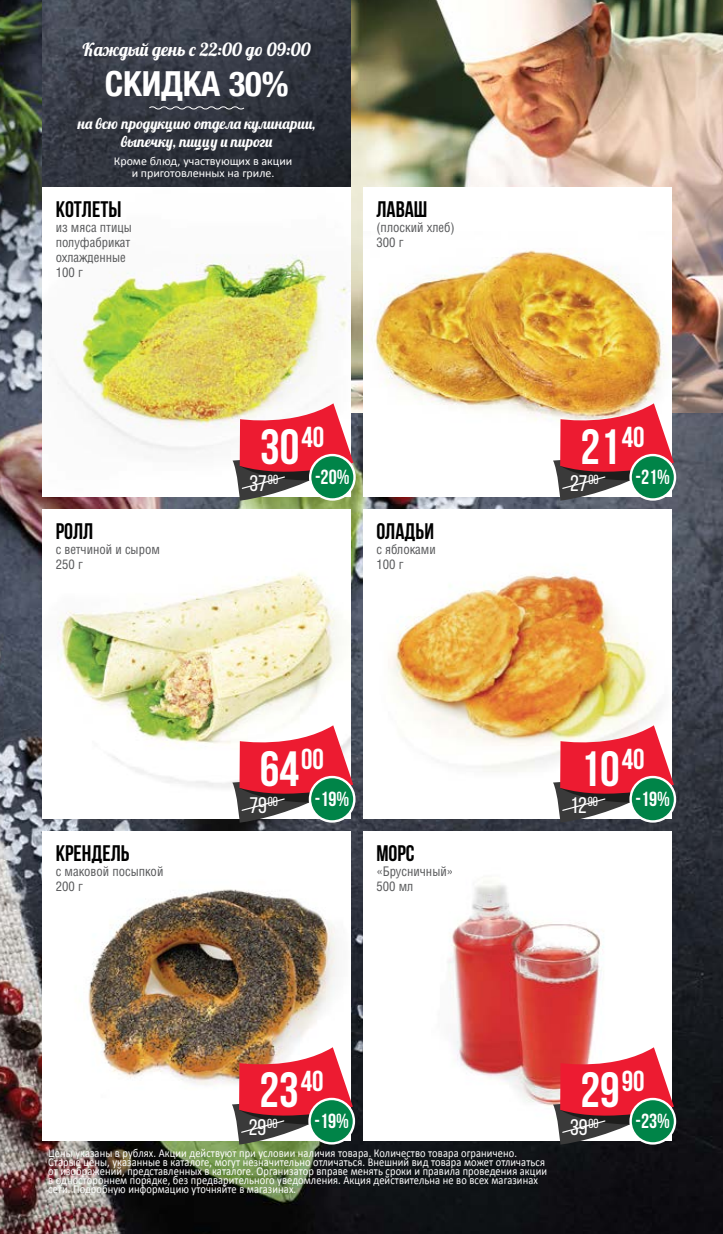
<style>
.page{position:relative;width:723px;height:1234px;background:#fff}
.page>*{position:absolute;margin:0;border:0;box-sizing:border-box;transform-origin:0 0}
.t1{font:700 49.5px "Bebas Neue";color:#fff}
.t2{font:700 condensed 34.5px "Helvetica Neue";color:#fff}
.t3{font:700 22.5px "Bebas Neue";color:#000}
.t4{font:22.5px "Bebas Neue";color:#fff}
.t5{font:700 20.4px "Bebas Neue";color:#fff}
.t6{font:18px "Lobster";color:#fff}
.t7{font:15px/18px "Lobster";color:#fff;text-align:center}
.t8{font:12.75px/15px "AG Letterica Condensed C";color:#58595b}
.t9{font:12px/9px "Calibri";letter-spacing:.01em;color:#fff;scale:.87 1}
.t10{font:12px/12px "Calibri";letter-spacing:.01em;color:#fff;text-align:center}
</style>
<div class="page">
<img style="left:0;top:0;width:723px;height:1233px">
<img style="left:351px;top:0;width:372px;height:412px">
<img style="left:43px;top:0;width:308px;height:187px">
<svg style="left:148px;top:105px;width:97px;height:5px"></svg>
<img style="left:43px;top:187px;width:308px;height:309px">
<div style="left:364px;top:187px;width:308px;height:309px;background:#fff"></div>
<img style="left:364px;top:250px;width:301px;height:171px">
<img style="left:43px;top:509px;width:308px;height:301px">
<div style="left:364px;top:831px;width:308px;height:309px;background:#fff"></div>
<img style="left:448px;top:881px;width:156px;height:225px">
<img style="left:43px;top:831px;width:308px;height:302px">
<div style="left:364px;top:509px;width:308px;height:309px;background:#fff"></div>
<img style="left:391px;top:571px;width:268px;height:201px">
<svg style="left:553px;top:1047px;width:121px;height:97px"></svg>
<svg style="left:553px;top:403px;width:121px;height:97px"></svg>
<svg style="left:232px;top:1046px;width:121px;height:98px"></svg>
<svg style="left:553px;top:725px;width:121px;height:97px"></svg>
<svg style="left:232px;top:725px;width:121px;height:97px"></svg>
<div style="left:309px;top:454px;width:47px;height:46px;border:2px solid #fff;border-radius:50%"></div>
<svg style="left:233px;top:403px;width:120px;height:97px"></svg>
<h3 class="t6" style="left:83px;top:38px;width:230px">Каждый день с 22:00 до 09:00</h3>
<h2 class="t2" style="left:105px;top:63px;width:185px">СКИДКА 30%</h2>
<p class="t7" style="left:78px;top:114px;width:239px">на всю продукцию отдела кулинарии, выпечку, пиццу и пироги</p>
<p class="t10" style="left:114px;top:155px;width:180px">Кроме блюд, участвующих в акции и приготовленных на гриле.</p>
<h3 class="t3" style="left:56px;top:197px;width:67px">Котлеты</h3>
<p class="t8" style="left:56px;top:219px;width:78px">из мяса птицы полуфабрикат охлажденные<br>100 г</p>
<h3 class="t3" style="left:376px;top:197px;width:53px">Лаваш</h3>
<p class="t8" style="left:376px;top:219px;width:80px">(плоский хлеб)<br>300 г</p>
<h3 class="t3" style="left:56px;top:519px;width:39px">Ролл</h3>
<p class="t8" style="left:56px;top:542px;width:106px">с ветчиной и сыром<br>250 г</p>
<h1 class="t1" style="left:260px;top:419px;width:66px">30<sup>40</sup></h1>
<h3 class="t4" style="left:250px;top:471px;width:30px">37<sup>90</sup></h3>
<h3 class="t5" style="left:315px;top:465px;width:36px">-20%</h3>
<h3 class="t3" style="left:376px;top:518px;width:59px">Оладьи</h3>
<p class="t8" style="left:376px;top:541px;width:61px">с яблоками<br>100 г</p>
<h3 class="t3" style="left:56px;top:840px;width:75px">Крендель</h3>
<p class="t8" style="left:56px;top:863px;width:109px">с маковой посыпкой<br>200 г</p>
<h1 class="t1" style="left:260px;top:741px;width:66px">64<sup>00</sup></h1>
<h3 class="t4" style="left:249px;top:793px;width:30px">79<sup>00</sup></h3>
<h3 class="t5" style="left:315px;top:787px;width:36px">-19%</h3>
<h3 class="t3" style="left:376px;top:840px;width:40px">Морс</h3>
<p class="t8" style="left:376px;top:863px;width:78px">«Брусничный»<br>500 мл</p>
<h1 class="t1" style="left:580px;top:419px;width:66px">21<sup>40</sup></h1>
<h3 class="t4" style="left:570px;top:471px;width:30px">27<sup>00</sup></h3>
<h3 class="t5" style="left:635px;top:465px;width:36px">-21%</h3>
<h1 class="t1" style="left:580px;top:741px;width:66px">10<sup>40</sup></h1>
<h3 class="t4" style="left:570px;top:793px;width:29px">12<sup>90</sup></h3>
<h3 class="t5" style="left:635px;top:787px;width:36px">-19%</h3>
<h1 class="t1" style="left:259px;top:1062px;width:66px">23<sup>40</sup></h1>
<h3 class="t4" style="left:249px;top:1114px;width:30px">29<sup>00</sup></h3>
<h3 class="t5" style="left:314px;top:1109px;width:36px">-19%</h3>
<p class="t9" style="left:48px;top:1148px;width:575px">Цены указаны в рублях. Акции действуют при условии наличия товара. Количество товара ограничено.<br>Старые цены, указанные в каталоге, могут незначительно отличаться. Внешний вид товара может отличаться от изображений, представленных в каталоге. Организатор вправе менять сроки и правила проведения акции в одностороннем порядке, без предварительного уведомления. Акция действительна не во всех магазинах сети. Подробную информацию уточняйте в магазинах.</p>
<h1 class="t1" style="left:580px;top:1062px;width:66px">29<sup>90</sup></h1>
<h3 class="t4" style="left:570px;top:1114px;width:30px">39<sup>00</sup></h3>
<h3 class="t5" style="left:635px;top:1109px;width:36px">-23%</h3>
</div>
